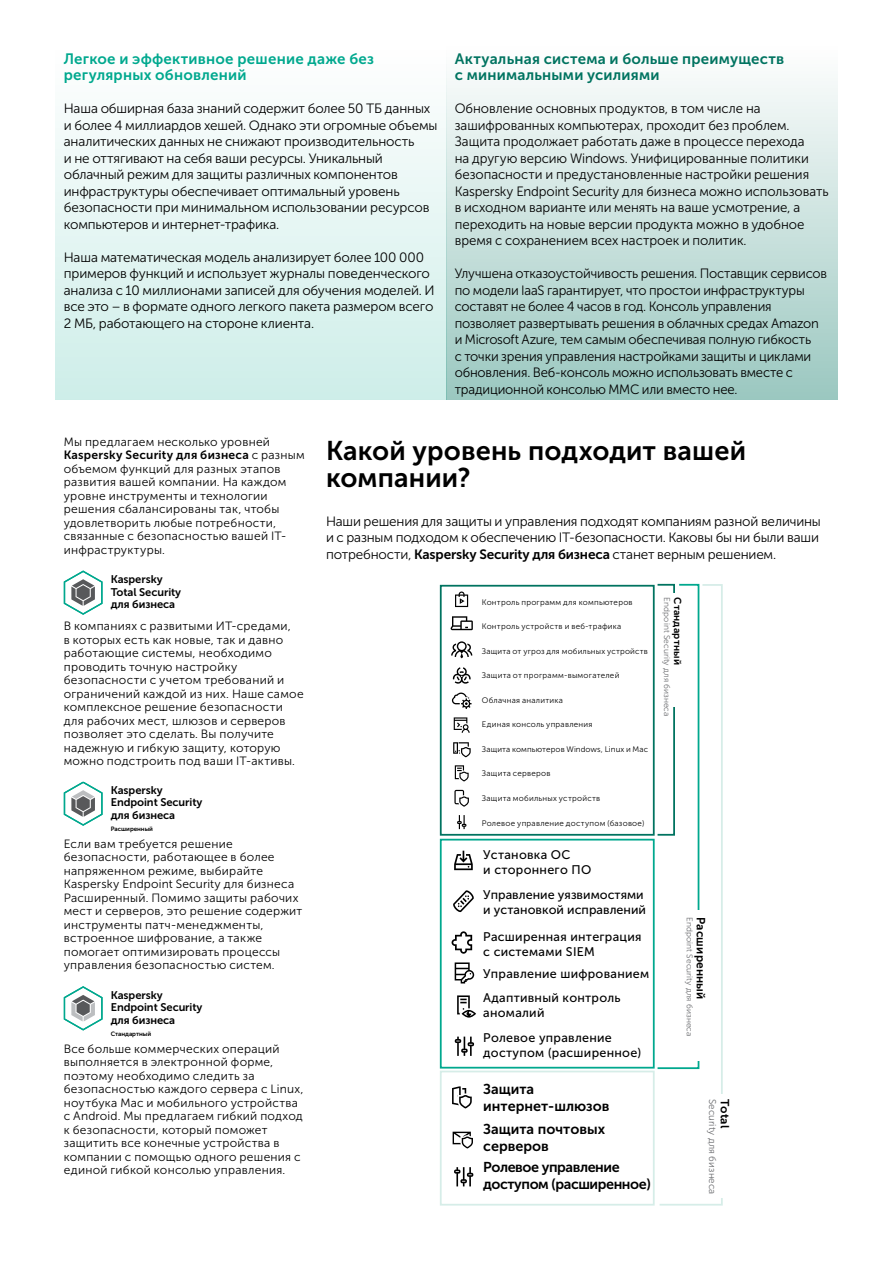
<style>
.page{position:relative;width:893px;height:1263px;background:#fff}
.page>*{position:absolute;margin:0;border:0;box-sizing:border-box;transform-origin:0 0}
.t1{font:27px/27px "Museo Sans Cyrl 700";letter-spacing:.005em;color:#000}
.t2{font:15px/16.5px "Museo Sans Cyrl 700";letter-spacing:.015em;color:#007360}
.t3{font:15px/16.5px "Museo Sans Cyrl 700";letter-spacing:.015em;color:#00a88e}
.t4{font:14.25px/17.1px "Museo Sans Cyrl 700";color:#000}
.t5{font:14.25px/17.1px "Museo Sans Cyrl 700";letter-spacing:-.03em;color:#000}
.t6{font:13.5px/16.5px "Museo Sans Cyrl 300";letter-spacing:-.01em;color:#000}
.t7{font:12.45px/15px "Museo Sans Cyrl 500";letter-spacing:.02em;color:#000}
.t8{font:12px/13.5px "Museo Sans Cyrl 300";letter-spacing:.02em;color:#000}
.t9{font:12px "Museo Sans Cyrl 700";letter-spacing:.02em;color:#000}
.t10{font:11.85px "Museo Sans Cyrl 700";letter-spacing:.01em;color:#010101}
.t11{font:11.1px/12.5px "Museo Sans Cyrl 700";letter-spacing:-.005em;color:#000}
.t12{font:10.05px "Museo Sans Cyrl 700";letter-spacing:.01em;color:#010101}
.t13{font:9.75px "Museo Sans Cyrl 300";letter-spacing:.01em;color:#6d6e71}
.t14{font:8.4px "Museo Sans Cyrl 300";letter-spacing:.01em;color:#6d6e71}
.t15{font:7.95px "Museo Sans Cyrl 300";letter-spacing:.03em;color:#000}
.t16{font:7.95px "Museo Sans Cyrl 300";letter-spacing:.01em;color:#000}
.t17{font:6.3px "Museo Sans Cyrl 700";letter-spacing:-.005em;color:#000}
.s1{font-family:"Museo Sans Cyrl 300"}
.s2{font-family:"Museo Sans Cyrl 700"}
</style>
<div class="page">
<div style="left:55px;top:44px;width:392px;height:356px;background:linear-gradient(to bottom,#fffeff,#ceeee9)"></div>
<div style="left:446px;top:44px;width:392px;height:356px;background:linear-gradient(to bottom,#fffefe,#9bc8c0)"></div>
<div style="left:440px;top:585px;width:215px;height:251px;border:2px solid #007360"></div>
<svg style="left:457px;top:815px;width:9px;height:14px"></svg>
<svg style="left:455px;top:591px;width:13px;height:16px"></svg>
<svg style="left:451px;top:616px;width:22px;height:14px"></svg>
<svg style="left:451px;top:641px;width:21px;height:17px"></svg>
<svg style="left:452px;top:667px;width:19px;height:17px"></svg>
<svg style="left:452px;top:692px;width:19px;height:17px"></svg>
<svg style="left:454px;top:717px;width:16px;height:16px"></svg>
<svg style="left:454px;top:790px;width:15px;height:17px"></svg>
<svg style="left:455px;top:765px;width:14px;height:16px"></svg>
<svg style="left:453px;top:742px;width:18px;height:15px"></svg>
<div style="left:440px;top:839px;width:215px;height:229px;border:2px solid #00a88e"></div>
<svg style="left:455px;top:1036px;width:19px;height:20px"></svg>
<svg style="left:454px;top:851px;width:19px;height:19px"></svg>
<svg style="left:457px;top:995px;width:19px;height:22px"></svg>
<svg style="left:455px;top:962px;width:19px;height:21px"></svg>
<svg style="left:453px;top:890px;width:21px;height:22px"></svg>
<svg style="left:452px;top:931px;width:20px;height:23px"></svg>
<div style="left:440px;top:1070px;width:215px;height:135px;border:2px solid #d6ede8"></div>
<svg style="left:454px;top:1167px;width:19px;height:19px"></svg>
<svg style="left:452px;top:1086px;width:20px;height:22px"></svg>
<svg style="left:453px;top:1132px;width:20px;height:16px"></svg>
<svg style="left:657px;top:583px;width:66px;height:623px"></svg>
<div style="left:714px;top:1094px;width:13px;height:103px;background:#fff"></div>
<svg style="left:64px;top:570px;width:39px;height:45px"></svg>
<svg style="left:64px;top:782px;width:39px;height:44px"></svg>
<svg style="left:64px;top:986px;width:39px;height:44px"></svg>
<p class="t3" style="left:64px;top:50px;width:312px">Легкое и эффективное решение даже без регулярных обновлений</p>
<p class="t6" style="left:64px;top:101px;width:375px">Наша обширная база знаний содержит более 50 ТБ данных и более 4 миллиардов хешей. Однако эти огромные объемы аналитических данных не снижают производительность<br>и не оттягивают на себя ваши ресурсы. Уникальный облачный режим для защиты различных компонентов инфраструктуры обеспечивает оптимальный уровень безопасности при минимальном использовании ресурсов компьютеров и интернет-трафика.</p>
<p class="t6" style="left:64px;top:249px;width:372px">Наша математическая модель анализирует более 100 000 примеров функций и использует журналы поведенческого анализа с 10 миллионами записей для обучения моделей. И все это – в формате одного легкого пакета размером всего 2 МБ, работающего на стороне клиента.</p>
<p class="t2" style="left:455px;top:50px;width:331px">Актуальная система и больше преимуществ с минимальными усилиями</p>
<p class="t6" style="left:455px;top:101px;width:375px">Обновление основных продуктов, в том числе на зашифрованных компьютерах, проходит без проблем.<br>Защита продолжает работать даже в процессе перехода<br>на другую версию Windows. Унифицированные политики безопасности и предустановленные настройки решения Kaspersky Endpoint Security для бизнеса можно использовать в исходном варианте или менять на ваше усмотрение, а переходить на новые версии продукта можно в удобное время с сохранением всех настроек и политик.</p>
<p class="t6" style="left:455px;top:266px;width:374px">Улучшена отказоустойчивость решения. Поставщик сервисов по модели IaaS гарантирует, что простои инфраструктуры составят не более 4 часов в год. Консоль управления позволяет развертывать решения в облачных средах Amazon и Microsoft Azure, тем самым обеспечивая полную гибкость<br>с точки зрения управления настройками защиты и циклами обновления. Веб-консоль можно использовать вместе с традиционной консолью MMC или вместо нее.</p>
<p class="t8" style="left:64px;top:435px;width:208px">Мы предлагаем несколько уровней</p>
<p class="t9" style="left:64px;top:448px;width:242px">Kaspersky Security для бизнеса <span class="s1">с разным</span></p>
<p class="t8" style="left:64px;top:462px;width:224px">объемом функций для разных этапов развития вашей компании. На каждом уровне инструменты и технологии решения сбалансированы так, чтобы удовлетворить любые потребности, связанные с безопасностью вашей IT&shy;инфраструктуры.</p>
<p class="t11" style="left:111px;top:573px;width:72px">Kaspersky<br>Total Security для бизнеса</p>
<p class="t8" style="left:64px;top:619px;width:241px">В компаниях с развитыми ИТ-средами,<br>в которых есть как новые, так и давно работающие системы, необходимо проводить точную настройку безопасности с учетом требований и ограничений каждой из них. Наше самое комплексное решение безопасности для рабочих мест, шлюзов и серверов позволяет это сделать. Вы получите надежную и гибкую защиту, которую можно подстроить под ваши IT-активы.</p>
<p class="t11" style="left:111px;top:784px;width:93px">Kaspersky<br>Endpoint Security для бизнеса</p>
<p class="t17" style="left:111px;top:826px;width:44px">Расширенный</p>
<p class="t8" style="left:64px;top:837px;width:240px">Если вам требуется решение безопасности, работающее в более напряженном режиме, выбирайте Kaspersky Endpoint Security для бизнеса Расширенный. Помимо защиты рабочих мест и серверов, это решение содержит инструменты патч-менеджменты, встроенное шифрование, а также помогает оптимизировать процессы управления безопасностью систем.</p>
<p class="t11" style="left:111px;top:989px;width:93px">Kaspersky<br>Endpoint Security для бизнеса</p>
<p class="t17" style="left:111px;top:1030px;width:42px">Стандартный</p>
<p class="t8" style="left:64px;top:1042px;width:241px">Все больше коммерческих операций выполняется в электронной форме, поэтому необходимо следить за безопасностью каждого сервера с Linux, ноутбука Mac и мобильного устройства с Android. Мы предлагаем гибкий подход к безопасности, который поможет защитить все конечные устройства в компании с помощью одного решения с единой гибкой консолью управления.</p>
<h1 class="t1" style="left:326px;top:437px;width:422px">Какой уровень подходит вашей компании?</h1>
<p class="t6" style="left:326px;top:513px;width:496px">Наши решения для защиты и управления подходят компаниям разной величины и с разным подходом к обеспечению IT-безопасности. Каковы бы ни были ваши потребности, <span class="s2">Kaspersky Security для бизнеса</span> станет верным решением.</p>
<p class="t15" style="left:482px;top:598px;width:152px">Контроль программ для компьютеров</p>
<p class="t15" style="left:482px;top:622px;width:141px">Контроль устройств и веб-трафика</p>
<p class="t15" style="left:482px;top:647px;width:167px">Защита от угроз для мобильных устройств</p>
<p class="t15" style="left:482px;top:671px;width:139px">Защита от программ-вымогателей</p>
<p class="t15" style="left:482px;top:696px;width:82px">Облачная аналитика</p>
<p class="t15" style="left:482px;top:720px;width:112px">Единая консоль управления</p>
<p class="t16" style="left:482px;top:745px;width:168px">Защита компьютеров Windows, Linux и Mac</p>
<p class="t15" style="left:482px;top:769px;width:70px">Защита серверов</p>
<p class="t15" style="left:482px;top:794px;width:120px">Защита мобильных устройств</p>
<p class="t15" style="left:482px;top:818px;width:164px">Ролевое управление доступом (базовое)</p>
<p class="t14" style="left:671px;top:597px;width:121px;rotate:90deg">Endpoint Security для бизнеса</p>
<p class="t12" style="left:683px;top:597px;width:69px;rotate:90deg">Стандартный</p>
<p class="t7" style="left:483px;top:847px;width:110px">Установка ОС<br>и стороннего ПО</p>
<p class="t7" style="left:483px;top:887px;width:164px">Управление уязвимостями и установкой исправлений</p>
<p class="t7" style="left:483px;top:929px;width:160px">Расширенная интеграция с системами SIEM</p>
<p class="t7" style="left:483px;top:962px;width:167px;line-height:23.9px">Управление шифрованием<br>Адаптивный контроль</p>
<p class="t7" style="left:483px;top:1000px;width:130px;line-height:24.6px">аномалий<br>Ролевое управление</p>
<p class="t7" style="left:483px;top:1045px;width:160px">доступом (расширенное)</p>
<p class="t4" style="left:483px;top:1081px;width:128px">Защита интернет-шлюзов</p>
<p class="t4" style="left:483px;top:1120px;width:123px">Защита почтовых серверов</p>
<p class="t5" style="left:483px;top:1158px;width:169px">Ролевое управление доступом (расширенное)</p>
<p class="t14" style="left:694px;top:917px;width:121px;rotate:90deg">Endpoint Security для бизнеса</p>
<p class="t10" style="left:707px;top:917px;width:84px;rotate:90deg">Расширенный</p>
<p class="t13" style="left:718px;top:1099px;width:97px;rotate:90deg">Security для бизнеса</p>
<p class="t10" style="left:732px;top:1099px;width:31px;rotate:90deg">Total</p>
</div>
